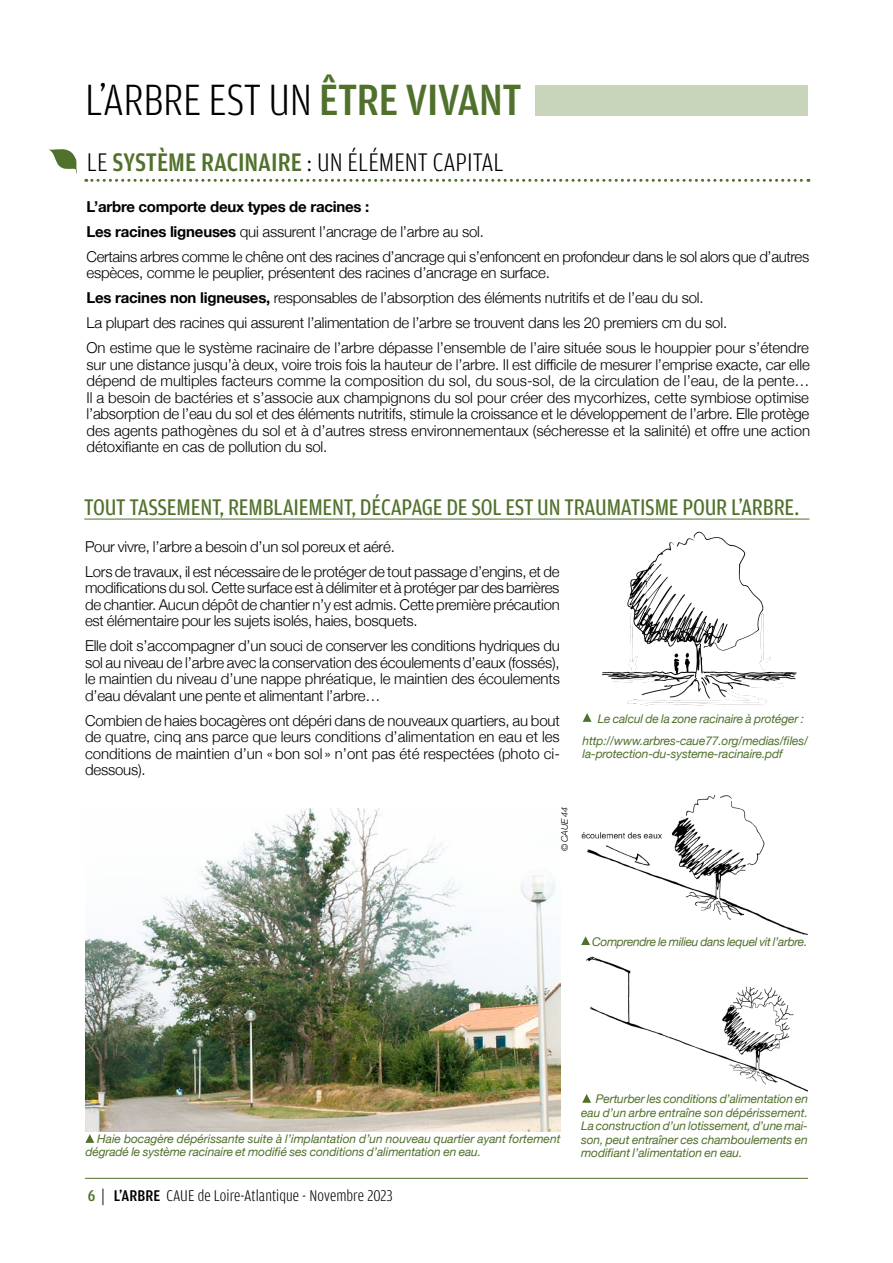
<style>
.page{position:relative;width:893px;height:1263px;background:#fff}
.page>*{position:absolute;margin:0;border:0;box-sizing:border-box;transform-origin:0 0}
.t1{font:300 46.5px "Amplitude Cond";letter-spacing:-.01em;color:#000}
.t2{font:300 27px "Amplitude Cond";color:#000}
.t3{font:24px "Amplitude Cond";letter-spacing:-.01em;color:#50712b}
.t4{font:300 16.5px "Amplitude Cond";letter-spacing:.005em;color:#000}
.t5{font:300 15px/16.5px "Helvetica Neue";letter-spacing:-.015em;color:#000;text-align:justify}
.t6{font:italic 12px/13.5px "Helvetica Neue";letter-spacing:-.01em;color:#50712b}
.t7{font:italic 12px "Helvetica Neue";letter-spacing:-.03em;color:#50712b}
.t8{font:italic 300 9px "Helvetica Neue";color:#000}
.s1{font-weight:500;color:#50712b}
.s2{font-weight:700}
.s3{font-family:"Conduit ITC Std";font-weight:400}
.s4{font-weight:500}
</style>
<div class="page">
<div style="left:536px;top:85px;width:272px;height:30px;background:#c9d5ba"></div>
<img style="left:581px;top:795px;width:226px;height:140px">
<img style="left:586px;top:956px;width:222px;height:136px">
<svg style="left:85px;top:1134px;width:9px;height:9px"></svg>
<img style="left:85px;top:809px;width:475px;height:322px">
<img style="left:602px;top:531px;width:195px;height:175px">
<svg style="left:49px;top:149px;width:28px;height:25px"></svg>
<svg style="left:86px;top:179px;width:723px;height:3px"></svg>
<hr style="left:84px;top:519px;width:725px;height:1px;background:#50712b">
<svg style="left:582px;top:1094px;width:9px;height:9px"></svg>
<svg style="left:581px;top:936px;width:9px;height:9px"></svg>
<svg style="left:583px;top:713px;width:9px;height:9px"></svg>
<hr style="left:85px;top:1178px;width:723px;height:1px;background:#50712b">
<h1 class="t1" style="left:85px;top:75px;width:438px">L’ARBRE EST UN <span class="s1">ÊTRE VIVANT</span></h1>
<h2 class="t2" style="left:87px;top:148px;width:418px">LE <span class="s1">SYSTÈME RACINAIRE</span> : UN ÉLÉMENT CAPITAL</h2>
<p class="t5" style="left:87px;top:193px;width:724px;line-height:25px;text-align:left"><span class="s2">L’arbre comporte deux types de racines :<br>Les racines ligneuses</span> qui assurent l’ancrage de l’arbre au sol.<br>Certains arbres comme le chêne ont des racines d’ancrage qui s’enfoncent en profondeur dans le sol alors que d’autres</p>
<p class="t5" style="left:87px;top:259px;width:724px;line-height:25px;text-align:left">espèces, comme le peuplier, présentent des racines d’ancrage en surface.<br><span class="s2">Les racines non ligneuses,</span> responsables de l’absorption des éléments nutritifs et de l’eau du sol.<br>La plupart des racines qui assurent l’alimentation de l’arbre se trouvent dans les 20 premiers cm du sol.<br>On estime que le système racinaire de l’arbre dépasse l’ensemble de l’aire située sous le houppier pour s’étendre</p>
<p class="t5" style="left:87px;top:355px;width:725px">sur une distance jusqu’à deux, voire trois fois la hauteur de l’arbre. Il est difficile de mesurer l’emprise exacte, car elle dépend de multiples facteurs comme la composition du sol, du sous-sol, de la circulation de l’eau, de la pente… Il a besoin de bactéries et s’associe aux champignons du sol pour créer des mycorhizes, cette symbiose optimise l’absorption de l’eau du sol et des éléments nutritifs, stimule la croissance et le développement de l’arbre. Elle protège des agents pathogènes du sol et à d’autres stress environnementaux (sécheresse et la salinité) et offre une action détoxifiante en cas de pollution du sol.</p>
<h3 class="t3" style="left:84px;top:494px;width:716px">TOUT TASSEMENT, REMBLAIEMENT, DÉCAPAGE DE SOL EST UN TRAUMATISME POUR L’ARBRE.</h3>
<p class="t5" style="left:85px;top:533px;width:476px;line-height:25px">Pour vivre, l’arbre a besoin d’un sol poreux et aéré.<br>Lors de travaux, il est nécessaire de le protéger de tout passage d’engins, et de</p>
<p class="t5" style="left:85px;top:578px;width:476px">modifications du sol. Cette surface est à délimiter et à protéger par des barrières de chantier. Aucun dépôt de chantier n’y est admis. Cette première précaution est élémentaire pour les sujets isolés, haies, bosquets.</p>
<p class="t5" style="left:85px;top:636px;width:476px">Elle doit s’accompagner d’un souci de conserver les conditions hydriques du sol au niveau de l’arbre avec la conservation des écoulements d’eaux (fossés), le maintien du niveau d’une nappe phréatique, le maintien des écoulements d’eau dévalant une pente et alimentant l’arbre…</p>
<p class="t5" style="left:85px;top:711px;width:476px">Combien de haies bocagères ont dépéri dans de nouveaux quartiers, au bout de quatre, cinq ans parce que leurs conditions d’alimentation en eau et les conditions de maintien d’un «bon sol » n’ont pas été respectées (photo ci&shy;dessous).</p>
<p class="t8" style="left:558px;top:851px;width:46px;rotate:-90deg">© CAUE 44</p>
<p class="t6" style="left:583px;top:708px;width:227px;line-height:22px;text-indent:15px">Le calcul de la zone racinaire à protéger : http://www.arbres-caue77.org/medias/files/</p>
<p class="t6" style="left:583px;top:748px;width:202px">la-protection-du-systeme-racinaire.pdf</p>
<p class="t7" style="left:592px;top:933px;width:217px">Comprendre le milieu dans lequel vit l’arbre.</p>
<p class="t6" style="left:85px;top:1132px;width:477px;text-indent:12px">Haie bocagère dépérissante suite à l’implantation d’un nouveau quartier ayant fortement dégradé le système racinaire et modifié ses conditions d’alimentation en eau.</p>
<p class="t4" style="left:88px;top:1187px;width:306px"><span class="s1">6</span> <span class="s3">|</span> <span class="s4">L’ARBRE</span> CAUE de Loire-Atlantique - Novembre 2023</p>
<p class="t6" style="left:581px;top:1093px;width:228px;text-align:justify;text-indent:15px">Perturber les conditions d’alimentation en eau d’un arbre entraîne son dépérissement.<br>La construction d’un lotissement, d’une mai&shy;son, peut entraîner ces chamboulements en modifiant l’alimentation en eau.</p>
</div>
